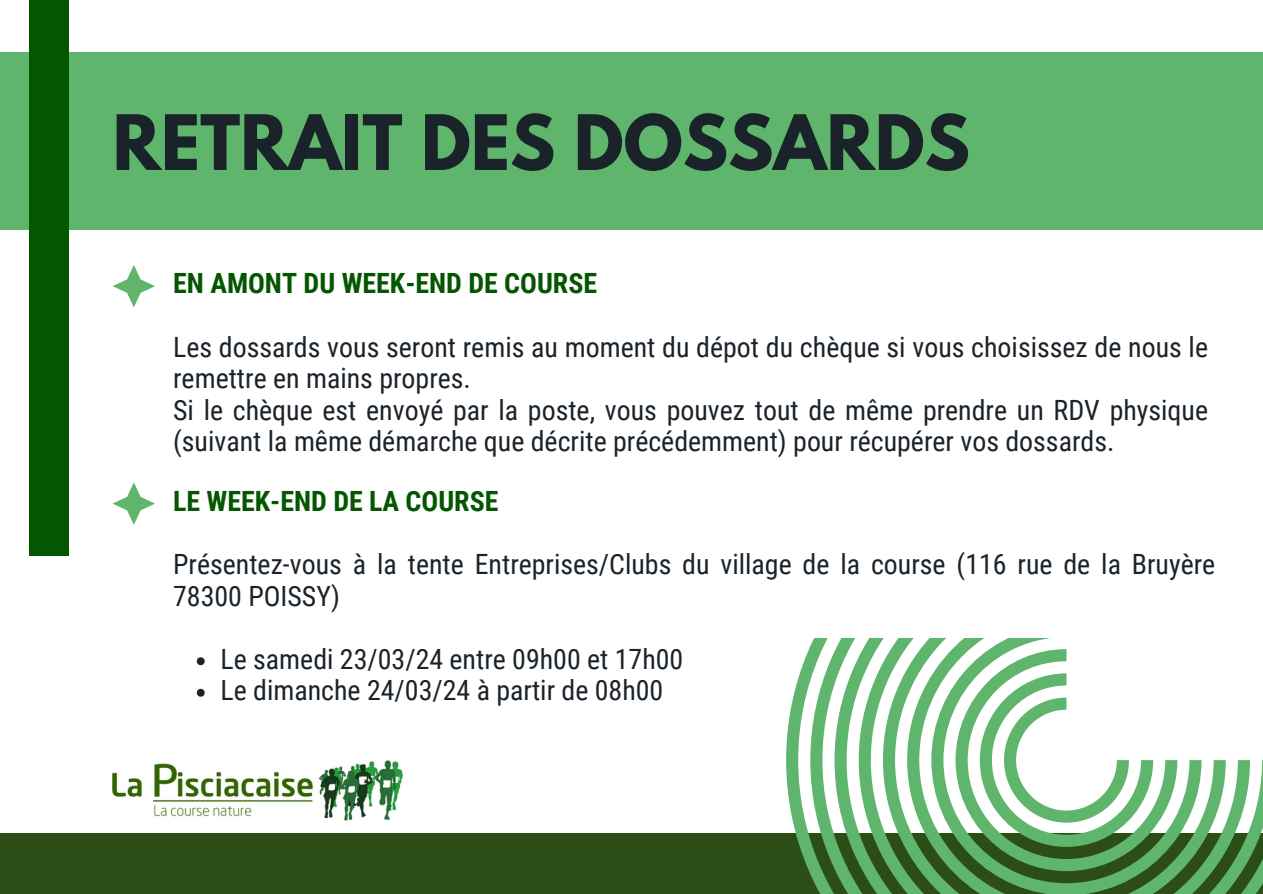
<style>
.page{position:relative;width:1263px;height:894px;background:#fff}
.page>*{position:absolute;margin:0;border:0;box-sizing:border-box;transform-origin:0 0}
.t1{font:700 67.5px "League Spartan";color:#1b232a}
.t2{font:27.9px/31.5px "Roboto Condensed";color:#1b232a}
.t3{font:700 27.9px "Roboto Condensed";color:#045601}
</style>
<div class="page">
<div style="left:0;top:832px;width:1263px;height:61px;background:#2c4d16"></div>
<img style="left:113px;top:760px;width:290px;height:60px">
<div style="left:0;top:52px;width:1263px;height:177px;background:#5fb56c"></div>
<div style="left:29px;top:0;width:40px;height:555px;background:#045601"></div>
<svg style="left:787px;top:647px;width:23px;height:226px"></svg>
<svg style="left:810px;top:638px;width:24px;height:255px;fill:#5fb56c"></svg>
<svg style="left:834px;top:638px;width:25px;height:255px;fill:#5fb56c"></svg>
<svg style="left:859px;top:638px;width:404px;height:255px"></svg>
<svg style="left:883px;top:638px;width:367px;height:255px"></svg>
<svg style="left:907px;top:638px;width:319px;height:255px"></svg>
<svg style="left:931px;top:638px;width:270px;height:255px"></svg>
<svg style="left:955px;top:649px;width:222px;height:221px"></svg>
<svg style="left:980px;top:673px;width:173px;height:173px"></svg>
<svg style="left:197px;top:657px;width:8px;height:8px"></svg>
<svg style="left:197px;top:688px;width:8px;height:8px"></svg>
<svg style="left:113px;top:265px;width:42px;height:42px"></svg>
<svg style="left:113px;top:482px;width:42px;height:42px"></svg>
<p class="t1" style="left:113px;top:109px;width:859px">RETRAIT DES DOSSARDS</p>
<p class="t3" style="left:173px;top:267px;width:425px">EN AMONT DU WEEK-END DE COURSE</p>
<p class="t2" style="left:173px;top:331px;width:1036px">Les dossards vous seront remis au moment du dépot du chèque si vous choisissez de nous le remettre en mains propres.</p>
<p class="t2" style="left:173px;top:394px;width:1036px">Si le chèque est envoyé par la poste, vous pouvez tout de même prendre un RDV physique (suivant la même démarche que décrite précédemment) pour récupérer vos dossards.</p>
<p class="t3" style="left:173px;top:485px;width:327px">LE WEEK-END DE LA COURSE</p>
<p class="t2" style="left:173px;top:548px;width:1044px">Présentez-vous à la tente Entreprises/Clubs du village de la course (116 rue de la Bruyère<br>78300 POISSY)</p>
<p class="t2" style="left:221px;top:643px;width:464px">Le samedi 23/03/24 entre 09h00 et 17h00</p>
<p class="t2" style="left:221px;top:674px;width:444px">Le dimanche 24/03/24 à partir de 08h00</p>
</div>
